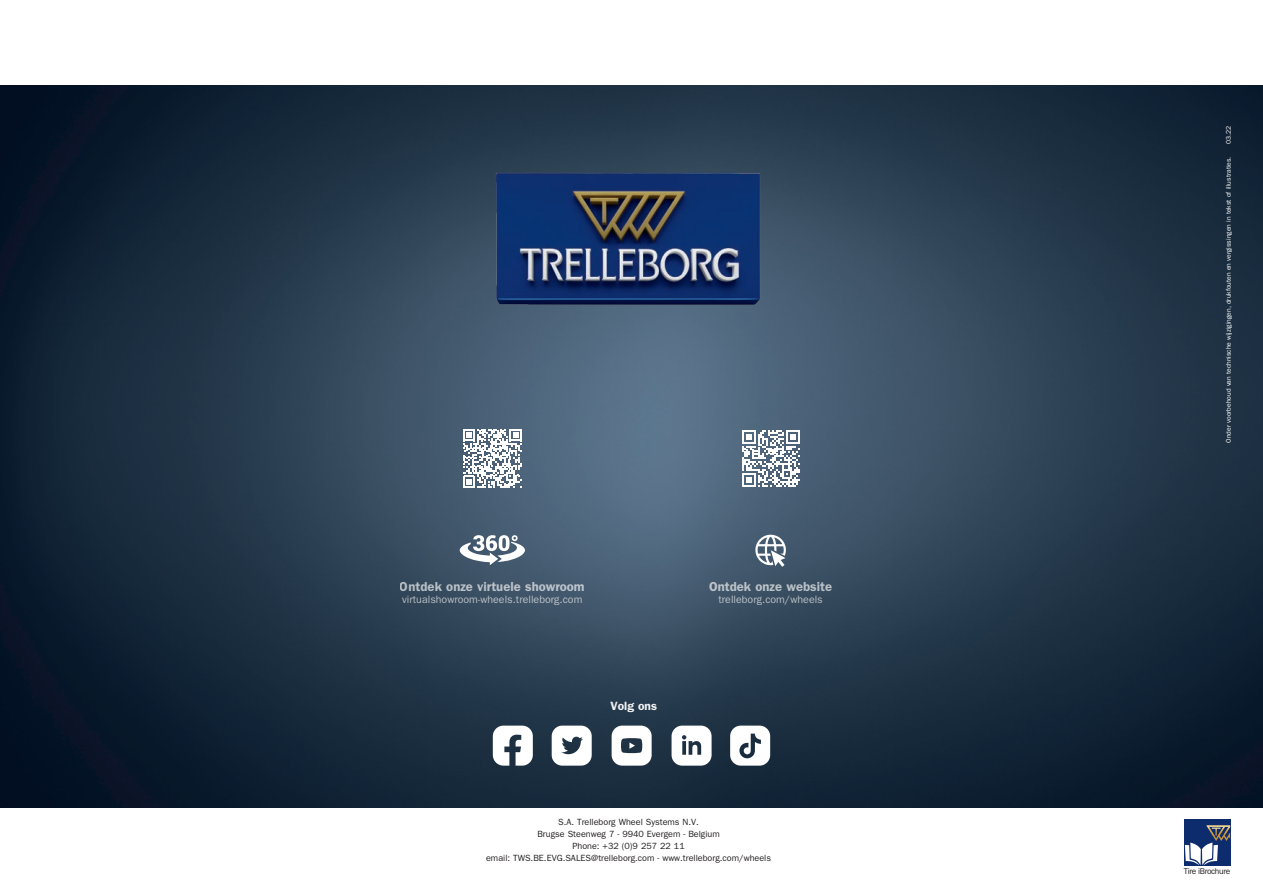
<style>
.page{position:relative;width:1263px;height:893px;background:#fff}
.page>*{position:absolute;margin:0;border:0;box-sizing:border-box;transform-origin:0 0}
.t1{font:600 13.05px "ITC Franklin Gothic Std";color:#f2f3f4}
.Normale{font:600 12px "ITC Franklin Gothic Std";color:#f2f3f4}
.t2{font:10.65px "ITC Franklin Gothic Std";color:#f2f3f4}
.Normale-2{font:9px "ITC Franklin Gothic Std";color:#231f20}
.t3{font:8.4px "ITC Franklin Gothic Std";letter-spacing:-.04em;color:#231f20}
.Normale-3{font:6.75px "ITC Franklin Gothic Std";color:#fff}
</style>
<div class="page">
<img style="left:0;top:85px;width:1263px;height:723px">
<div style="left:1184px;top:819px;width:46px;height:46px;background:#0d2c6e"></div>
<svg style="left:1185px;top:825px;width:45px;height:40px"></svg>
<img style="left:489px;top:167px;width:279px;height:145px">
<svg style="left:742px;top:430px;width:57px;height:57px"></svg>
<svg style="left:755px;top:535px;width:31px;height:32px"></svg>
<svg style="left:463px;top:429px;width:59px;height:59px"></svg>
<svg style="left:460px;top:535px;width:65px;height:30px"></svg>
<svg style="left:552px;top:726px;width:40px;height:40px"></svg>
<svg style="left:730px;top:726px;width:40px;height:40px"></svg>
<svg style="left:671px;top:726px;width:40px;height:40px"></svg>
<svg style="left:612px;top:726px;width:40px;height:40px"></svg>
<svg style="left:493px;top:726px;width:40px;height:40px"></svg>
<h1 class="t1" style="left:400px;top:579px;width:186px">Ontdek onze virtuele showroom</h1>
<p class="t2" style="left:402px;top:593px;width:182px">virtualshowroom-wheels.trelleborg.com</p>
<p class="Normale" style="left:611px;top:699px;width:48px">Volg ons</p>
<h1 class="t1" style="left:709px;top:579px;width:124px">Ontdek onze website</h1>
<p class="t2" style="left:718px;top:593px;width:106px">trelleborg.com/wheels</p>
<p class="Normale-2" style="left:558px;top:817px;width:142px">S.A. Trelleborg Wheel Systems N.V.</p>
<p class="Normale-2" style="left:537px;top:829px;width:184px">Brugse Steenweg 7 - 9940 Evergem - Belgium</p>
<p class="Normale-2" style="left:572px;top:841px;width:114px">Phone: +32 (0)9 257 22 11</p>
<p class="Normale-2" style="left:486px;top:853px;width:287px">email: TWS.BE.EVG.SALES@trelleborg.com - www.trelleborg.com/wheels</p>
<p class="Normale-3" style="left:1224px;top:144px;width:20px;rotate:-90deg">03.22</p>
<p class="Normale-3" style="left:1224px;top:443px;width:288px;rotate:-90deg">Onder voorbehoud van technische wijzigingen, drukfouten en vergissingen in tekst of illustraties.</p>
<p class="t3" style="left:1184px;top:866px;width:48px">Tire iBrochure</p>
</div>
